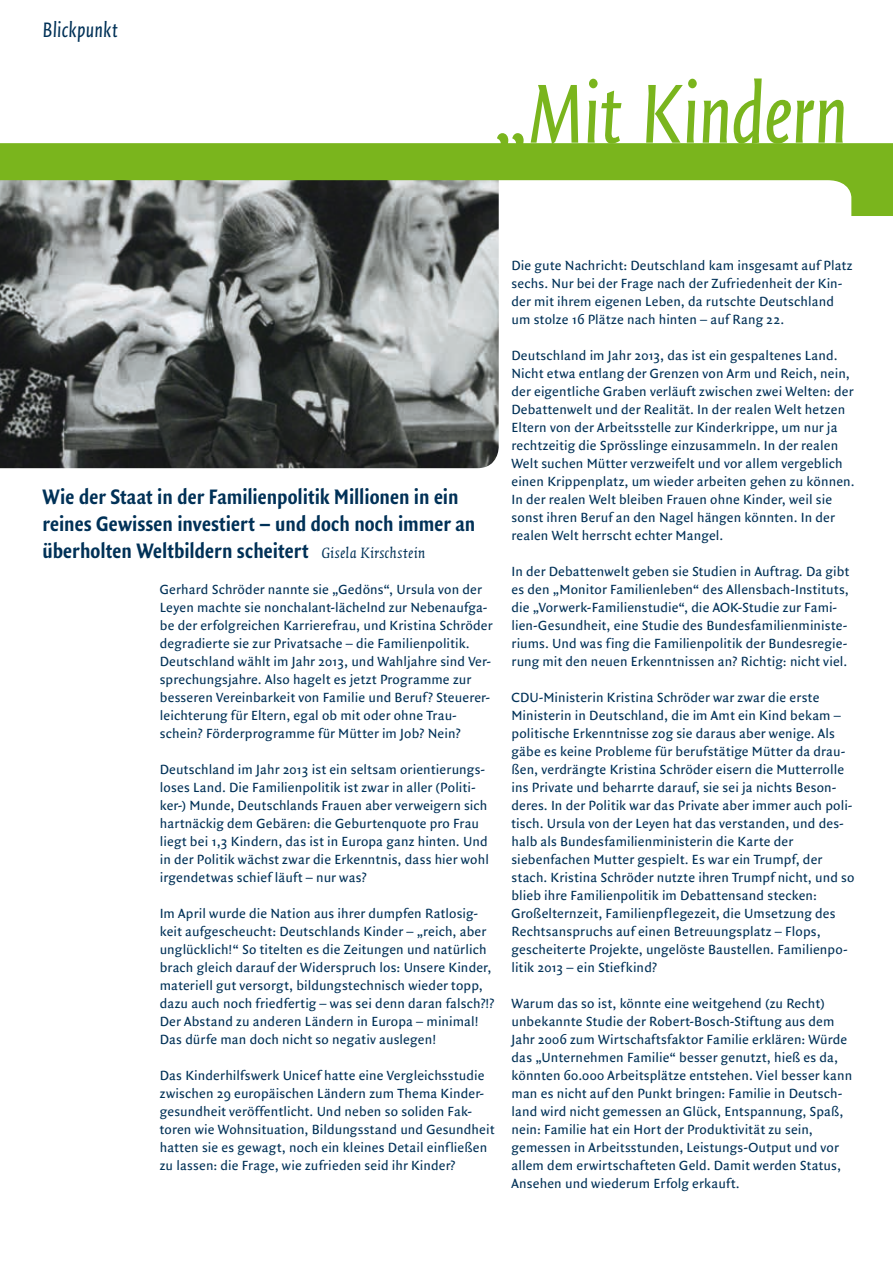
<style>
.page{position:relative;width:893px;height:1263px;background:#fff}
.page>*{position:absolute;margin:0;border:0;box-sizing:border-box;transform-origin:0 0}
.t1{font:italic 90px "Quadraat Sans Con";letter-spacing:-.015em;color:#7ab51d}
.t2{font:700 22.5px/27px "Quadraat Sans Con";color:#003157}
.t3{font:italic 22.5px "Quadraat Sans Con";letter-spacing:.01em;color:#003157}
.t4{font:14.25px/18px "Quadraat Sans";letter-spacing:.01em;color:#003157}
.s1{font-family:"Quadraat";font-weight:400;font-style:italic;font-size:16.05px}
</style>
<div class="page">
<img style="left:0;top:216px;width:499px;height:252px">
<svg style="left:0;top:143px;width:893px;height:73px;fill:#7ab51d"></svg>
<h2 class="t3" style="left:43px;top:17px;width:77px">Blickpunkt</h2>
<h1 class="t1" style="left:494px;top:63px;width:355px">„Mit Kindern</h1>
<h2 class="t2" style="left:43px;top:484px;width:434px">Wie der Staat in der Familienpolitik Millionen in ein reines Gewissen investiert – und doch noch immer an überholten Weltbildern scheitert <span class="s1">Gisela Kirschstein</span></h2>
<p class="t4" style="left:160px;top:581px;width:334px">Gerhard Schröder nannte sie „Gedöns“, Ursula von der Leyen machte sie nonchalant-lächelnd zur Nebenaufga&shy;be der erfolgreichen Karrierefrau, und Kristina Schröder degradierte sie zur Privatsache – die Familienpolitik.<br>Deutschland wählt im Jahr 2013, und Wahljahre sind Ver&shy;sprechungsjahre. Also hagelt es jetzt Programme zur besseren Vereinbarkeit von Familie und Beruf? Steuerer&shy;leichterung für Eltern, egal ob mit oder ohne Trau&shy;schein? Förderprogramme für Mütter im Job? Nein?</p>
<p class="t4" style="left:160px;top:761px;width:331px">Deutschland im Jahr 2013 ist ein seltsam orientierungs&shy;loses Land. Die Familienpolitik ist zwar in aller (Politi&shy;ker-) Munde, Deutschlands Frauen aber verweigern sich hartnäckig dem Gebären: die Geburtenquote pro Frau liegt bei 1,3 Kindern, das ist in Europa ganz hinten. Und in der Politik wächst zwar die Erkenntnis, dass hier wohl irgendetwas schief läuft – nur was?</p>
<p class="t4" style="left:160px;top:905px;width:336px">Im April wurde die Nation aus ihrer dumpfen Ratlosig&shy;keit aufgescheucht: Deutschlands Kinder – „reich, aber unglücklich!“ So titelten es die Zeitungen und natürlich brach gleich darauf der Widerspruch los: Unsere Kinder, materiell gut versorgt, bildungstechnisch wieder topp, dazu auch noch friedfertig – was sei denn daran falsch?!?<br>Der Abstand zu anderen Ländern in Europa – minimal!<br>Das dürfe man doch nicht so negativ auslegen!</p>
<p class="t4" style="left:160px;top:1067px;width:336px">Das Kinderhilfswerk Unicef hatte eine Vergleichsstudie zwischen 29 europäischen Ländern zum Thema Kinder&shy;gesundheit veröffentlicht. Und neben so soliden Fak&shy;toren wie Wohnsituation, Bildungsstand und Gesundheit hatten sie es gewagt, noch ein kleines Detail einfließen zu lassen: die Frage, wie zufrieden seid ihr Kinder?</p>
<p class="t4" style="left:511px;top:257px;width:343px">Die gute Nachricht: Deutschland kam insgesamt auf Platz sechs. Nur bei der Frage nach der Zufriedenheit der Kin&shy;der mit ihrem eigenen Leben, da rutschte Deutschland um stolze 16 Plätze nach hinten – auf Rang 22.</p>
<p class="t4" style="left:511px;top:347px;width:345px">Deutschland im Jahr 2013, das ist ein gespaltenes Land.<br>Nicht etwa entlang der Grenzen von Arm und Reich, nein, der eigentliche Graben verläuft zwischen zwei Welten: der Debattenwelt und der Realität. In der realen Welt hetzen Eltern von der Arbeitsstelle zur Kinderkrippe, um nur ja rechtzeitig die Sprösslinge einzusammeln. In der realen Welt suchen Mütter verzweifelt und vor allem vergeblich einen Krippenplatz, um wieder arbeiten gehen zu können.<br>In der realen Welt bleiben Frauen ohne Kinder, weil sie sonst ihren Beruf an den Nagel hängen könnten. In der realen Welt herrscht echter Mangel.</p>
<p class="t4" style="left:511px;top:563px;width:339px">In der Debattenwelt geben sie Studien in Auftrag. Da gibt es den „Monitor Familienleben“ des Allensbach-Instituts, die „Vorwerk-Familienstudie“, die AOK-Studie zur Fami&shy;lien-Gesundheit, eine Studie des Bundesfamilienministe&shy;riums. Und was fing die Familienpolitik der Bundesregie&shy;rung mit den neuen Erkenntnissen an? Richtig: nicht viel.</p>
<p class="t4" style="left:511px;top:689px;width:345px">CDU-Ministerin Kristina Schröder war zwar die erste Ministerin in Deutschland, die im Amt ein Kind bekam – politische Erkenntnisse zog sie daraus aber wenige. Als gäbe es keine Probleme für berufstätige Mütter da drau&shy;ßen, verdrängte Kristina Schröder eisern die Mutterrolle ins Private und beharrte darauf, sie sei ja nichts Beson&shy;deres. In der Politik war das Private aber immer auch poli&shy;tisch. Ursula von der Leyen hat das verstanden, und des&shy;halb als Bundesfamilienministerin die Karte der siebenfachen Mutter gespielt. Es war ein Trumpf, der stach. Kristina Schröder nutzte ihren Trumpf nicht, und so blieb ihre Familienpolitik im Debattensand stecken:<br>Großelternzeit, Familienpflegezeit, die Umsetzung des Rechtsanspruchs auf einen Betreuungsplatz – Flops, gescheiterte Projekte, ungelöste Baustellen. Familienpo&shy;litik 2013 – ein Stiefkind?</p>
<p class="t4" style="left:511px;top:995px;width:342px">Warum das so ist, könnte eine weitgehend (zu Recht) unbekannte Studie der Robert-Bosch-Stiftung aus dem Jahr 2006 zum Wirtschaftsfaktor Familie erklären: Würde das „Unternehmen Familie“ besser genutzt, hieß es da, könnten 60.000 Arbeitsplätze entstehen. Viel besser kann man es nicht auf den Punkt bringen: Familie in Deutsch&shy;land wird nicht gemessen an Glück, Entspannung, Spaß, nein: Familie hat ein Hort der Produktivität zu sein, gemessen in Arbeitsstunden, Leistungs-Output und vor allem dem erwirtschafteten Geld. Damit werden Status, Ansehen und wiederum Erfolg erkauft.</p>
</div>
